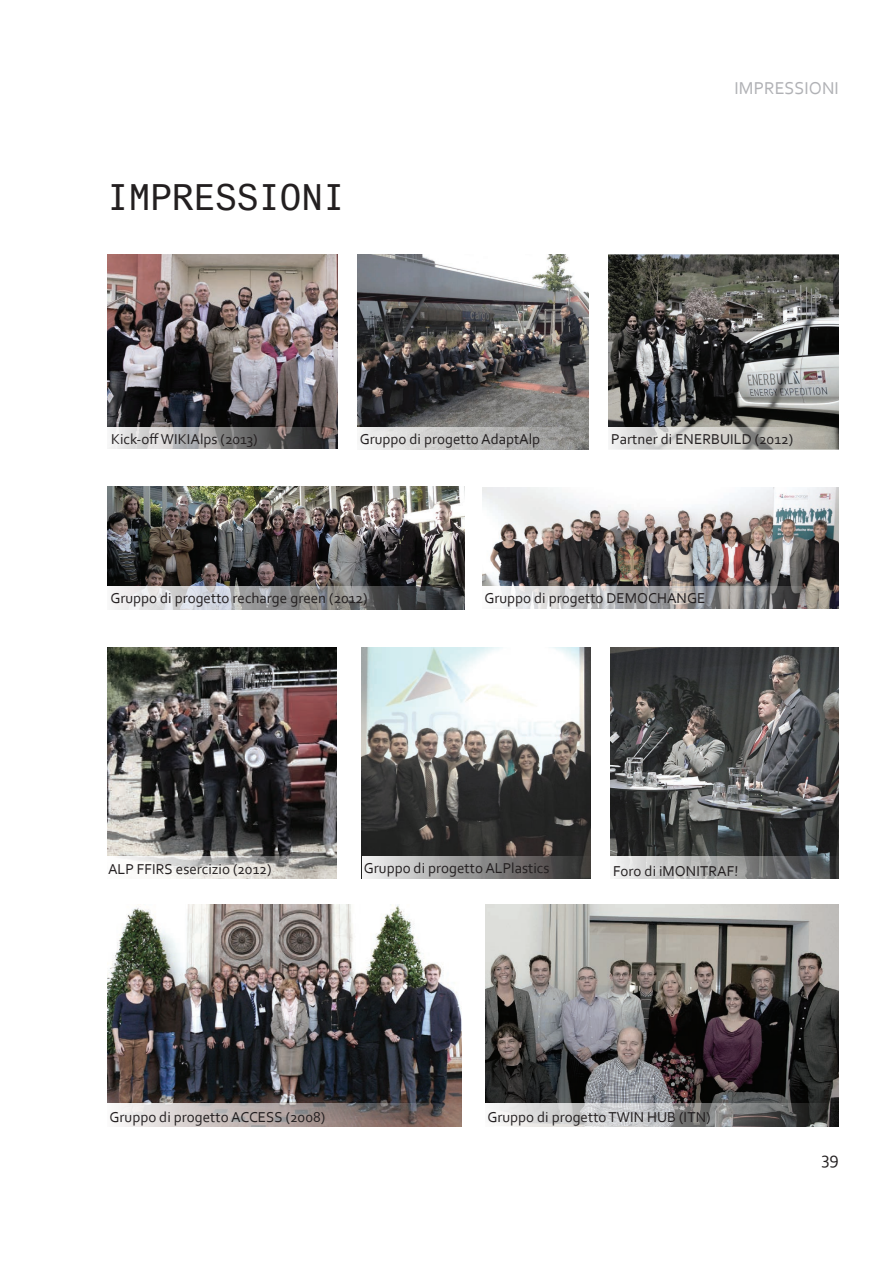
<style>
.page{position:relative;width:893px;height:1263px;background:#fff}
.page>*{position:absolute;margin:0;border:0;box-sizing:border-box;transform-origin:0 0}
.t1{font:36px "Arialmonospacedfor SAP";color:#231f20}
.t2{font:18px "Corbel";color:#b0b1b5}
.t3{font:18px "Corbel";color:#231f20}
.t4{font:15px "Corbel";color:#231f20}
</style>
<div class="page">
<img style="left:482px;top:487px;width:357px;height:99px">
<svg style="left:499px;top:586px;width:340px;height:23px;background:#a6a5a5"></svg>
<img style="left:107px;top:487px;width:357px;height:99px">
<svg style="left:114px;top:586px;width:350px;height:23px;background:#959698"></svg>
<img style="left:107px;top:255px;width:231px;height:194px">
<img style="left:357px;top:255px;width:231px;height:172px">
<img style="left:608px;top:255px;width:231px;height:172px">
<svg style="left:107px;top:427px;width:230px;height:22px;background:#929091"></svg>
<svg style="left:359px;top:427px;width:230px;height:23px;background:#bdbdbc"></svg>
<svg style="left:610px;top:427px;width:229px;height:23px;background:#c5c4c0"></svg>
<img style="left:107px;top:648px;width:229px;height:208px">
<img style="left:362px;top:648px;width:229px;height:208px">
<img style="left:610px;top:648px;width:229px;height:208px">
<svg style="left:615px;top:856px;width:224px;height:23px;background:#999a9a"></svg>
<img style="left:107px;top:904px;width:354px;height:199px">
<svg style="left:118px;top:1103px;width:343px;height:24px;background:#a89c9a"></svg>
<img style="left:485px;top:904px;width:354px;height:199px">
<svg style="left:119px;top:856px;width:217px;height:23px"></svg>
<svg style="left:364px;top:856px;width:227px;height:23px;background:#8f8f8e"></svg>
<svg style="left:491px;top:1103px;width:348px;height:24px;background:#9d9d9d"></svg>
<h1 class="t1" style="left:107px;top:177px;width:239px">IMPRESSIONI</h1>
<p class="t2" style="left:734px;top:77px;width:106px">IMPRESSIONI</p>
<p class="t4" style="left:111px;top:430px;width:148px">Kick-off WIKIAlps (2013)</p>
<p class="t4" style="left:360px;top:430px;width:182px">Gruppo di progetto AdaptAlp</p>
<p class="t4" style="left:611px;top:430px;width:183px">Partner di ENERBUILD (2012)</p>
<p class="t4" style="left:110px;top:588px;width:259px">Gruppo di progetto recharge green (2012)</p>
<p class="t4" style="left:484px;top:588px;width:222px">Gruppo di progetto DEMOCHANGE</p>
<p class="t4" style="left:108px;top:860px;width:165px">ALP FFIRS esercizio (2012)</p>
<p class="t4" style="left:364px;top:859px;width:187px">Gruppo di progetto ALPlastics</p>
<p class="t4" style="left:613px;top:861px;width:127px">Foro di iMONITRAF!</p>
<p class="t4" style="left:110px;top:1107px;width:217px">Gruppo di progetto ACCESS (2008)</p>
<p class="t4" style="left:487px;top:1107px;width:225px">Gruppo di progetto TWIN HUB (ITN)</p>
<p class="t3" style="left:821px;top:1146px;width:19px">39</p>
</div>
